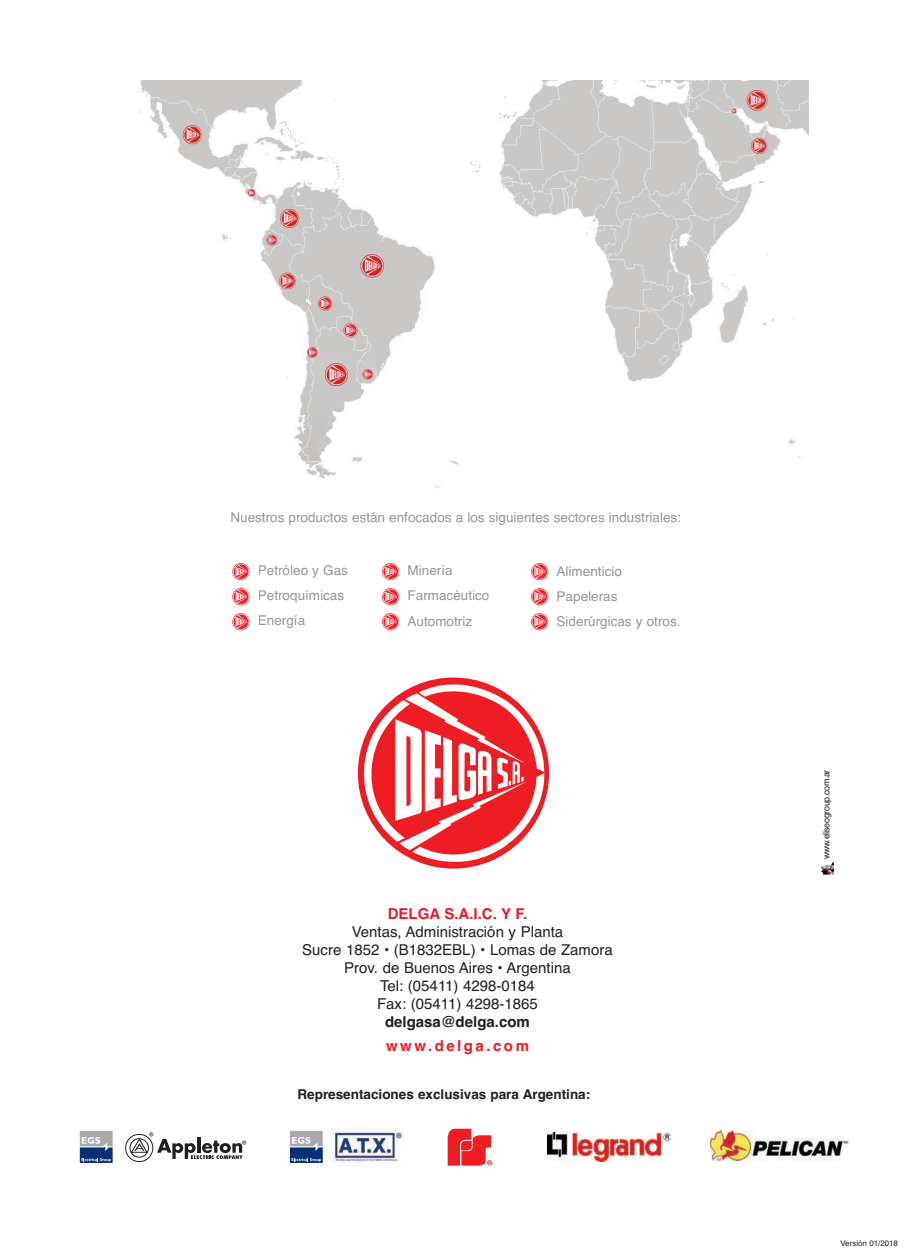
<style>
.page{position:relative;width:915px;height:1255px;background:#fff}
.page>*{position:absolute;margin:0;border:0;box-sizing:border-box;transform-origin:0 0}
.t1{font:15px/18px "Helvetica";color:#231f20;text-align:center}
.t2{font:700 15px "Helvetica";letter-spacing:.165em;color:#ee1d23}
.t3{font:700 15px "Helvetica";color:#231f20}
.t4{font:13.5px/25.2px "Helvetica";color:#939598}
.t5{font:700 13.5px "Helvetica";color:#231f20}
.t6{font:9px "Helvetica";letter-spacing:-.045em;color:#231f20}
.t7{font:7.95px "Helvetica";color:#231f20}
</style>
<div class="page">
<img style="left:140px;top:80px;width:668px;height:408px">
<svg style="left:361px;top:677px;width:187px;height:192px"></svg>
<svg style="left:232px;top:563px;width:18px;height:17px"></svg>
<svg style="left:232px;top:588px;width:18px;height:17px"></svg>
<svg style="left:232px;top:613px;width:18px;height:17px"></svg>
<svg style="left:382px;top:563px;width:17px;height:17px"></svg>
<svg style="left:382px;top:588px;width:17px;height:17px"></svg>
<svg style="left:382px;top:613px;width:17px;height:17px"></svg>
<svg style="left:531px;top:563px;width:17px;height:17px"></svg>
<svg style="left:531px;top:588px;width:17px;height:17px"></svg>
<svg style="left:531px;top:613px;width:17px;height:17px"></svg>
<svg style="left:821px;top:862px;width:12px;height:12px"></svg>
<svg style="left:447px;top:1128px;width:45px;height:37px"></svg>
<svg style="left:80px;top:1130px;width:33px;height:32px"></svg>
<div style="left:125px;top:1133px;width:28px;height:28px;border:1px solid #231f20;border-radius:50%"></div>
<div style="left:129px;top:1138px;width:20px;height:19px;border:1px solid #231f20;border-radius:50%"></div>
<svg style="left:130px;top:1132px;width:116px;height:26px"></svg>
<img style="left:547px;top:1132px;width:123px;height:29px">
<svg style="left:322px;top:1130px;width:1px;height:32px"></svg>
<svg style="left:290px;top:1130px;width:32px;height:32px"></svg>
<img style="left:331px;top:1128px;width:72px;height:35px">
<img style="left:710px;top:1130px;width:137px;height:30px">
<p class="t4" style="left:230px;top:505px;width:452px">Nuestros productos están enfocados a los siguientes sectores industriales:</p>
<p class="t4" style="left:258px;top:557px;width:92px">Petróleo y Gas<br>Petroquímicas<br>Energía</p>
<p class="t4" style="left:407px;top:558px;width:83px">Minería<br>Farmacéutico<br>Automotriz</p>
<p class="t4" style="left:556px;top:558px;width:125px">Alimenticio<br>Papeleras<br>Siderúrgicas y otros.</p>
<p class="t2" style="left:387px;top:904px;width:141px">DELGA S.A.I.C. Y F.</p>
<p class="t1" style="left:302px;top:922px;width:312px">Ventas, Administración y Planta<br>Sucre 1852 • (B1832EBL) • Lomas de Zamora<br>Prov. de Buenos Aires • Argentina<br>Tel: (05411) 4298-0184<br>Fax: (05411) 4298-1865</p>
<p class="t3" style="left:385px;top:1012px;width:146px">delgasa@delga.com</p>
<p class="t2" style="left:386px;top:1036px;width:144px">www.delga.com</p>
<p class="t5" style="left:297px;top:1086px;width:294px">Representaciones exclusivas para Argentina:</p>
<p class="t6" style="left:820px;top:859px;width:91px;rotate:-90deg">www.eliseogroup.com.ar</p>
<p class="t7" style="left:840px;top:1238px;width:59px">Versión 01/2018</p>
</div>
